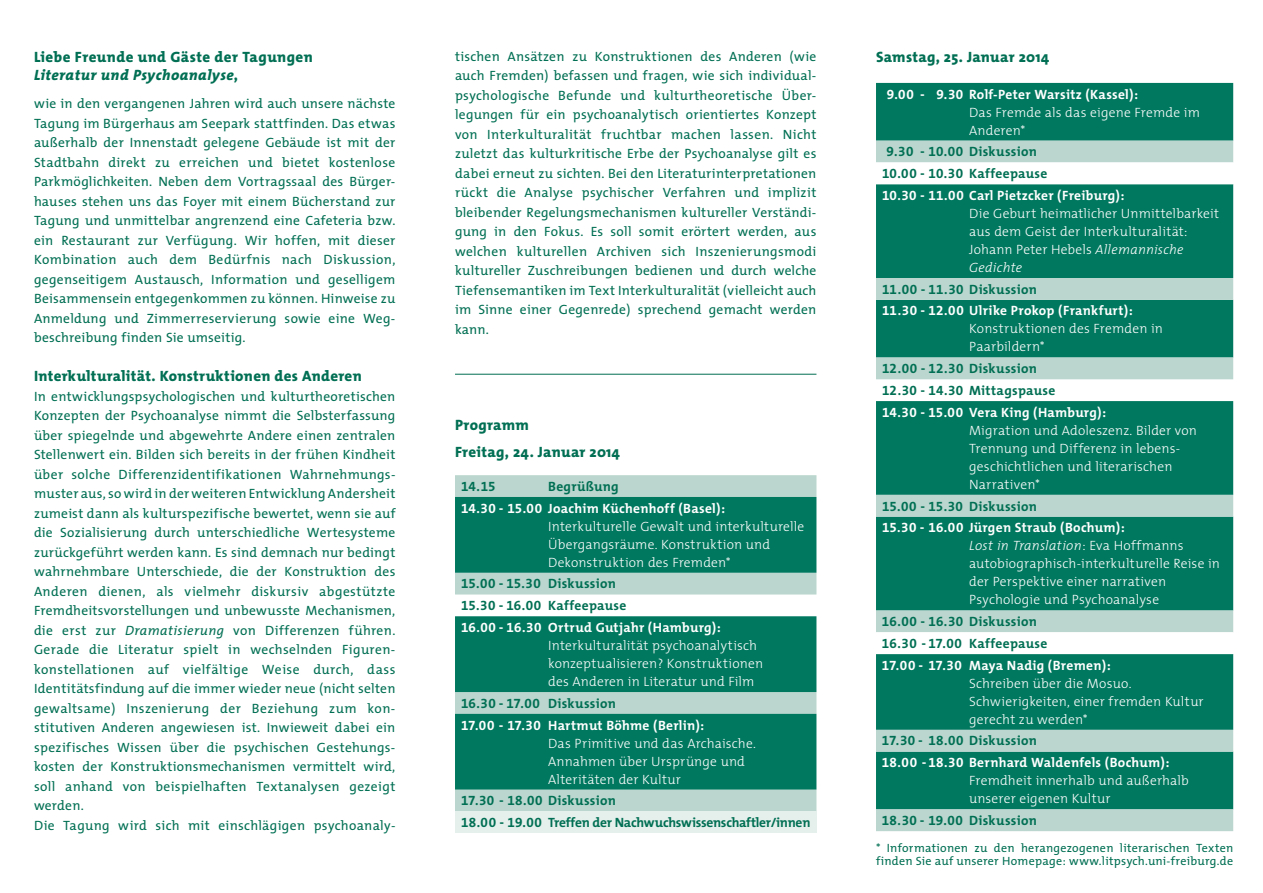
<style>
.page{position:relative;width:1263px;height:893px;background:#fff}
.page>*{position:absolute;margin:0;border:0;box-sizing:border-box;transform-origin:0 0}
.t1{font:800 15px/18px "The Mix";letter-spacing:.02em;color:#006f53}
.t2{font:13.5px/19.5px "The Mix";letter-spacing:.02em;color:#006f53;text-align:justify}
.t3{font:300 13.5px/18px "The Mix";letter-spacing:.015em;color:#fff}
.t4{font:13.5px/21.8px "The Mix Bold Expert";letter-spacing:.015em;color:#006f53}
.t5{font:700 13.5px/21.8px "The Mix";letter-spacing:.02em;color:#fff}
.t6{font:700 13.5px "The Mix";letter-spacing:-.02em;color:#006f53}
.t7{font:12px/13.5px "The Mix";letter-spacing:.02em;color:#006f53}
.s1{font-style:italic}
.s2{color:#006f53}
.s3{font-family:"The Mix Bold Expert";font-weight:400}
.s4{font-family:"The Mix";font-weight:700}
.s5{font-weight:700}
.s6{font-family:"The Mix Bold Expert";font-weight:400;color:#006f53}
</style>
<div class="page">
<div style="left:455px;top:475px;width:361px;height:336px;background:#bad6ce"></div>
<svg style="left:455px;top:497px;width:361px;height:293px;fill:#00785f"></svg>
<div style="left:455px;top:811px;width:361px;height:22px;background:#e5efec"></div>
<div style="left:876px;top:83px;width:357px;height:58px;background:#00785f"></div>
<svg style="left:876px;top:141px;width:357px;height:690px;fill:#00785f"></svg>
<svg style="left:876px;top:162px;width:357px;height:492px;fill:#00785f"></svg>
<hr style="left:455px;top:374px;width:361px;height:1px;background:#006f53">
<p class="t1" style="left:34px;top:47px;width:280px">Liebe Freunde und Gäste der Tagungen<br><span class="s1">Literatur und Psychoanalyse</span>,</p>
<p class="t2" style="left:34px;top:94px;width:363px">wie in den vergangenen Jahren wird auch unsere nächste Tagung im Bürgerhaus am Seepark stattfinden. Das etwas außerhalb der Innenstadt gelegene Gebäude ist mit der Stadtbahn direkt zu erreichen und bietet kostenlose Parkmöglichkeiten. Neben dem Vortragssaal des Bürger&shy;hauses stehen uns das Foyer mit einem Bücherstand zur Tagung und unmittelbar angrenzend eine Cafeteria bzw. ein Restaurant zur Verfügung. Wir hoffen, mit dieser Kombination auch dem Bedürfnis nach Diskussion, gegenseitigem Austausch, Information und geselligem Beisammensein entgegenkommen zu können. Hinweise zu Anmeldung und Zimmerreservierung sowie eine Weg&shy;beschreibung finden Sie umseitig.</p>
<p class="t1" style="left:34px;top:367px;width:329px">Interkulturalität. Konstruktionen des Anderen</p>
<p class="t2" style="left:34px;top:386px;width:363px;text-align:left">In entwicklungspsychologischen und kulturtheoretischen Konzepten der Psychoanalyse nimmt die Selbsterfassung über spiegelnde und abgewehrte Andere einen zentralen Stellenwert ein. Bilden sich bereits in der frühen Kindheit über solche Differenzidentifikationen Wahrnehmungs&shy;muster aus, so wird in der weiteren Entwicklung Andersheit zumeist dann als kulturspezifische bewertet, wenn sie auf die Sozialisierung durch unterschiedliche Wertesysteme zurückgeführt werden kann. Es sind demnach nur bedingt wahrnehmbare Unterschiede, die der Konstruktion des Anderen dienen, als vielmehr diskursiv abgestützte Fremdheitsvorstellungen und unbewusste Mechanismen, die erst zur <span class="s1">Dramatisierung</span> von Differenzen führen.<br>Gerade die Literatur spielt in wechselnden Figuren&shy;konstellationen auf vielfältige Weise durch, dass Identitätsfindung auf die immer wieder neue (nicht selten gewaltsame) Inszenierung der Beziehung zum kon&shy;stitutiven Anderen angewiesen ist. Inwieweit dabei ein spezifisches Wissen über die psychischen Gestehungs&shy;kosten der Konstruktionsmechanismen vermittelt wird, soll anhand von beispielhaften Textanalysen gezeigt werden.<br>Die Tagung wird sich mit einschlägigen psychoanaly-</p>
<p class="t2" style="left:455px;top:46px;width:363px">tischen Ansätzen zu Konstruktionen des Anderen (wie auch Fremden) befassen und fragen, wie sich individual&shy;psychologische Befunde und kulturtheoretische Über&shy;legungen für ein psychoanalytisch orientiertes Konzept von Interkulturalität fruchtbar machen lassen. Nicht zuletzt das kulturkritische Erbe der Psychoanalyse gilt es dabei erneut zu sichten. Bei den Literaturinterpretationen rückt die Analyse psychischer Verfahren und implizit bleibender Regelungsmechanismen kultureller Verständi&shy;gung in den Fokus. Es soll somit erörtert werden, aus welchen kulturellen Archiven sich Inszenierungsmodi kultureller Zuschreibungen bedienen und durch welche Tiefensemantiken im Text Interkulturalität (vielleicht auch im Sinne einer Gegenrede) sprechend gemacht werden kann.</p>
<p class="t1" style="left:455px;top:411px;width:167px;line-height:27px">Programm<br>Freitag, 24. Januar 2014</p>
<p class="t5" style="left:461px;top:475px;width:266px;text-indent:87px"><span class="s2">Begrüßung<br></span><span class="s3">14.30 – 15.00</span> Joachim Küchenhoff (Basel):</p>
<p class="t3" style="left:548px;top:517px;width:258px">Interkulturelle Gewalt und interkulturelle<br>Übergangsräume. Konstruktion und<br>Dekonstruktion des Fremden*</p>
<p class="t4" style="left:461px;top:573px;width:167px">15.00 – 15.30 <span class="s4">Diskussion<br></span>15.30 – 16.00 <span class="s4">Kaffeepause</span></p>
<p class="t3" style="left:548px;top:618px;width:217px;text-indent:-87px"><span class="s3">16.00 – 16.30</span> <span class="s5">Ortrud Gutjahr (Hamburg):<br></span>Interkulturalität psychoanalytisch konzeptualisieren? Konstruktionen des Anderen in Literatur und Film</p>
<p class="t4" style="left:461px;top:692px;width:156px">16.30 – 17.00 <span class="s4">Diskussion</span></p>
<p class="t3" style="left:548px;top:715px;width:209px;text-indent:-87px"><span class="s3">17.00 – 17.30</span> <span class="s5">Hartmut Böhme (Berlin):<br></span>Das Primitive und das Archaische.<br>Annahmen über Ursprünge und<br>Alteritäten der Kultur</p>
<p class="t4" style="left:461px;top:789px;width:156px">17.30 – 18.00 <span class="s4">Diskussion</span></p>
<p class="t6" style="left:461px;top:811px;width:351px"><span class="s3">18.00 – 19.00</span> Treffen der Nachwuchswissenschaftler/innen</p>
<p class="t4" style="left:461px;top:475px;width:36px">14.15</p>
<p class="t1" style="left:876px;top:47px;width:175px">Samstag, 25. Januar 2014</p>
<p class="t3" style="left:969px;top:85px;width:232px;text-indent:-82px"><span class="s3">9.00 – 9.30</span> <span class="s5">Rolf-Peter Warsitz (Kassel):<br></span>Das Fremde als das eigene Fremde im<br>Anderen*</p>
<p class="t4" style="left:882px;top:141px;width:167px;text-align:center">9.30 – 10.00 <span class="s4">Diskussion<br></span>10.00 – 10.30 <span class="s4">Kaffeepause</span></p>
<p class="t3" style="left:969px;top:186px;width:251px;text-indent:-87px"><span class="s3">10.30 – 11.00</span> <span class="s5">Carl Pietzcker (Freiburg):<br></span>Die Geburt heimatlicher Unmittelbarkeit aus dem Geist der Interkulturalität:<br>Johann Peter Hebels <span class="s1">Allemannische Gedichte</span></p>
<p class="t4" style="left:882px;top:278px;width:156px">11.00 – 11.30 <span class="s4">Diskussion</span></p>
<p class="t3" style="left:969px;top:301px;width:195px;text-indent:-87px"><span class="s3">11.30 – 12.00</span> <span class="s5">Ulrike Prokop (Frankfurt):<br></span>Konstruktionen des Fremden in<br>Paarbildern*</p>
<p class="t4" style="left:882px;top:357px;width:156px">12.00 – 12.30 <span class="s4">Diskussion</span></p>
<p class="t5" style="left:882px;top:379px;width:226px"><span class="s6">12.30 – 14.30</span> <span class="s2">Mittagspause<br></span><span class="s3">14.30 – 15.00</span> Vera King (Hamburg):</p>
<p class="t3" style="left:969px;top:421px;width:229px">Migration und Adoleszenz. Bilder von<br>Trennung und Differenz in lebens&shy;geschichtlichen und literarischen<br>Narrativen*</p>
<p class="t4" style="left:882px;top:495px;width:156px">15.00 – 15.30 <span class="s4">Diskussion</span></p>
<p class="t3" style="left:969px;top:518px;width:252px;text-indent:-87px"><span class="s3">15.30 – 16.00</span> <span class="s5">Jürgen Straub (Bochum):<br></span><span class="s1">Lost in Translation</span>: Eva Hoffmanns autobiographisch-interkulturelle Reise in der Perspektive einer narrativen Psychologie und Psychoanalyse</p>
<p class="t4" style="left:882px;top:610px;width:167px">16.00 – 16.30 <span class="s4">Diskussion<br></span>16.30 – 17.00 <span class="s4">Kaffeepause</span></p>
<p class="t3" style="left:969px;top:656px;width:236px;text-indent:-87px"><span class="s3">17.00 – 17.30</span> <span class="s5">Maya Nadig (Bremen):<br></span>Schreiben über die Mosuo.<br>Schwierigkeiten, einer fremden Kultur gerecht zu werden*</p>
<p class="t4" style="left:882px;top:730px;width:156px">17.30 – 18.00 <span class="s4">Diskussion</span></p>
<p class="t3" style="left:969px;top:753px;width:221px;text-indent:-87px"><span class="s3">18.00 – 18.30</span> <span class="s5">Bernhard Waldenfels (Bochum):<br></span>Fremdheit innerhalb und außerhalb unserer eigenen Kultur</p>
<p class="t4" style="left:882px;top:809px;width:156px">18.30 – 19.00 <span class="s4">Diskussion</span></p>
<p class="t7" style="left:876px;top:841px;width:359px">* Informationen zu den herangezogenen literarischen Texten finden Sie auf unserer Homepage: www.litpsych.uni-freiburg.de</p>
</div>
